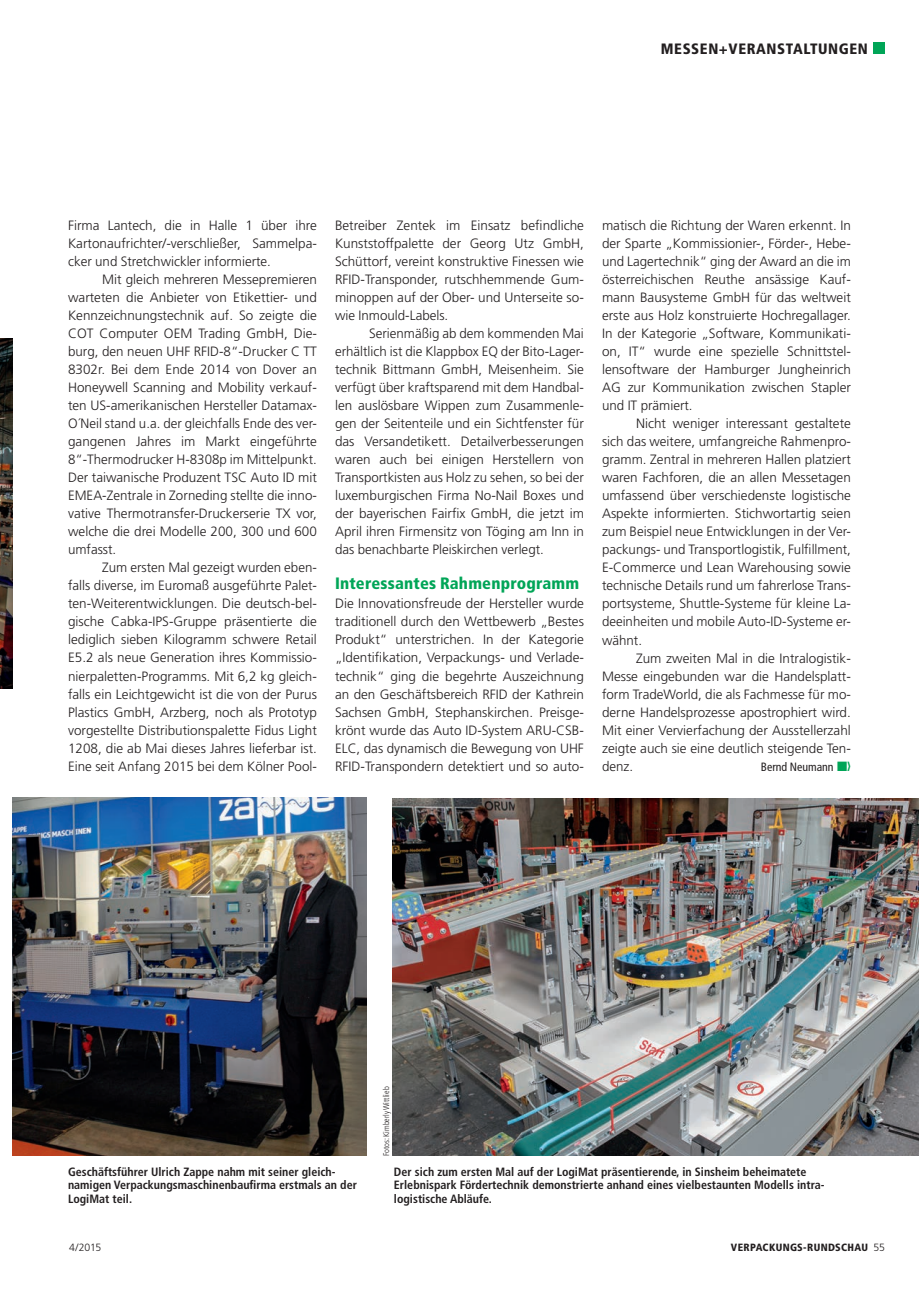
<style>
.page{position:relative;width:919px;height:1289px;background:#fff}
.page>*{position:absolute;margin:0;border:0;box-sizing:border-box;transform-origin:0 0}
.t1{font:900 condensed 16.5px "Frutiger LT Std";letter-spacing:.015em;color:#00a557}
.t2{font:900 condensed 15px "Frutiger LT Std";letter-spacing:.04em;color:#231f20}
.t3{font:300 13.5px/18px "Frutiger LT Std";color:#231f20;text-align:justify}
.t4{font:700 condensed 12px/13.5px "Frutiger LT Std";color:#231f20}
.t5{font:condensed 12px "Frutiger LT Std";color:#231f20}
.t6{font:900 condensed 10.5px "Frutiger LT Std";letter-spacing:.03em;color:#231f20}
.t7{font:300 10.5px "Frutiger LT Std";color:#231f20}
.t8{font:300 condensed 8.25px "Frutiger LT Std";color:#231f20}
.s1{color:#00a557}
.s2{font-weight:300;font-stretch:normal}
</style>
<div class="page">
<div style="left:873px;top:43px;width:11px;height:11px;background:#00a557"></div>
<img style="left:0;top:338px;width:13px;height:350px">
<img style="left:392px;top:798px;width:526px;height:357px">
<img style="left:13px;top:797px;width:353px;height:358px">
<p class="t2" style="left:660px;top:40px;width:208px">MESSEN+VERANSTALTUNGEN</p>
<p class="t3" style="left:68px;top:217px;width:250px">Firma Lantech, die in Halle 1 über ihre Kartonaufrichter/-verschließer, Sammelpa&shy;cker und Stretchwickler informierte.</p>
<p class="t3" style="left:68px;top:271px;width:250px;text-indent:34px">Mit gleich mehreren Messepremieren warteten die Anbieter von Etikettier- und Kennzeichnungstechnik auf. So zeigte die COT Computer OEM Trading GmbH, Die&shy;burg, den neuen UHF RFID-8“-Drucker C TT 8302r. Bei dem Ende 2014 von Dover an Honeywell Scanning and Mobility verkauf&shy;ten US-amerikanischen Hersteller Datamax-O´Neil stand u.a. der gleichfalls Ende des ver&shy;gangenen Jahres im Markt eingeführte 8“-Thermodrucker H-8308p im Mittelpunkt.<br>Der taiwanische Produzent TSC Auto ID mit EMEA-Zentrale in Zorneding stellte die inno&shy;vative Thermotransfer-Druckerserie TX vor, welche die drei Modelle 200, 300 und 600 umfasst.</p>
<p class="t3" style="left:68px;top:559px;width:250px;text-indent:34px">Zum ersten Mal gezeigt wurden eben&shy;falls diverse, im Euromaß ausgeführte Palet&shy;ten-Weiterentwicklungen. Die deutsch-bel&shy;gische Cabka-IPS-Gruppe präsentierte die lediglich sieben Kilogramm schwere Retail E5.2 als neue Generation ihres Kommissio&shy;nierpaletten-Programms. Mit 6,2 kg gleich&shy;falls ein Leichtgewicht ist die von der Purus Plastics GmbH, Arzberg, noch als Prototyp vorgestellte Distributionspalette Fidus Light 1208, die ab Mai dieses Jahres lieferbar ist.<br>Eine seit Anfang 2015 bei dem Kölner Pool-</p>
<p class="t3" style="left:335px;top:217px;width:250px">Betreiber Zentek im Einsatz befindliche Kunststoffpalette der Georg Utz GmbH, Schüttorf, vereint konstruktive Finessen wie RFID-Transponder, rutschhemmende Gum&shy;minoppen auf der Ober- und Unterseite so&shy;wie Inmould-Labels.</p>
<p class="t3" style="left:335px;top:325px;width:250px;text-indent:34px">Serienmäßig ab dem kommenden Mai erhältlich ist die Klappbox EQ der Bito-Lager&shy;technik Bittmann GmbH, Meisenheim. Sie verfügt über kraftsparend mit dem Handbal&shy;len auslösbare Wippen zum Zusammenle&shy;gen der Seitenteile und ein Sichtfenster für das Versandetikett. Detailverbesserungen waren auch bei einigen Herstellern von Transportkisten aus Holz zu sehen, so bei der luxemburgischen Firma No-Nail Boxes und der bayerischen Fairfix GmbH, die jetzt im April ihren Firmensitz von Töging am Inn in das benachbarte Pleiskirchen verlegt.</p>
<p class="t1" style="left:335px;top:574px;width:246px">Interessantes Rahmenprogramm</p>
<p class="t3" style="left:335px;top:595px;width:250px">Die Innovationsfreude der Hersteller wurde traditionell durch den Wettbewerb „Bestes Produkt“ unterstrichen. In der Kategorie „Identifikation, Verpackungs- und Verlade&shy;technik“ ging die begehrte Auszeichnung an den Geschäftsbereich RFID der Kathrein Sachsen GmbH, Stephanskirchen. Preisge&shy;krönt wurde das Auto ID-System ARU-CSB-ELC, das dynamisch die Bewegung von UHF RFID-Transpondern detektiert und so auto-</p>
<p class="t3" style="left:602px;top:217px;width:250px">matisch die Richtung der Waren erkennt. In der Sparte „Kommissionier-, Förder-, Hebe&shy;und Lagertechnik“ ging der Award an die im österreichischen Reuthe ansässige Kauf&shy;mann Bausysteme GmbH für das weltweit erste aus Holz konstruierte Hochregallager.<br>In der Kategorie „Software, Kommunikati&shy;on, IT“ wurde eine spezielle Schnittstel&shy;lensoftware der Hamburger Jungheinrich AG zur Kommunikation zwischen Stapler und IT prämiert.</p>
<p class="t3" style="left:602px;top:415px;width:250px;text-indent:34px">Nicht weniger interessant gestaltete sich das weitere, umfangreiche Rahmenpro&shy;gramm. Zentral in mehreren Hallen platziert waren Fachforen, die an allen Messetagen umfassend über verschiedenste logistische Aspekte informierten. Stichwortartig seien zum Beispiel neue Entwicklungen in der Ver&shy;packungs- und Transportlogistik, Fulfillment, E-Commerce und Lean Warehousing sowie technische Details rund um fahrerlose Trans&shy;portsysteme, Shuttle-Systeme für kleine La&shy;deeinheiten und mobile Auto-ID-Systeme er&shy;wähnt.</p>
<p class="t3" style="left:602px;top:649px;width:250px;text-indent:34px">Zum zweiten Mal in die Intralogistik-Messe eingebunden war die Handelsplatt&shy;form TradeWorld, die als Fachmesse für mo&shy;derne Handelsprozesse apostrophiert wird.<br>Mit einer Vervierfachung der Ausstellerzahl zeigte auch sie eine deutlich steigende Ten&shy;denz.</p>
<p class="t5" style="left:760px;top:759px;width:91px">Bernd Neumann <span class="s1">■❭</span></p>
<p class="t8" style="left:381px;top:1155px;width:71px;rotate:-90deg">Fotos: Kimberly Wittlieb</p>
<p class="t4" style="left:68px;top:1164px;width:290px">Geschäftsführer Ulrich Zappe nahm mit seiner gleich&shy;namigen Verpackungsmaschinenbaufirma erstmals an der<br>LogiMat teil.</p>
<p class="t4" style="left:394px;top:1164px;width:432px">Der sich zum ersten Mal auf der LogiMat präsentierende, in Sinsheim beheimatete<br>Erlebnispark Fördertechnik demonstrierte anhand eines vielbestaunten Modells intra&shy;logistische Abläufe.</p>
<p class="t7" style="left:69px;top:1241px;width:34px">4/2015</p>
<p class="t6" style="left:731px;top:1240px;width:155px">VERPACKUNGS-RUNDSCHAU <span class="s2">55</span></p>
</div>
